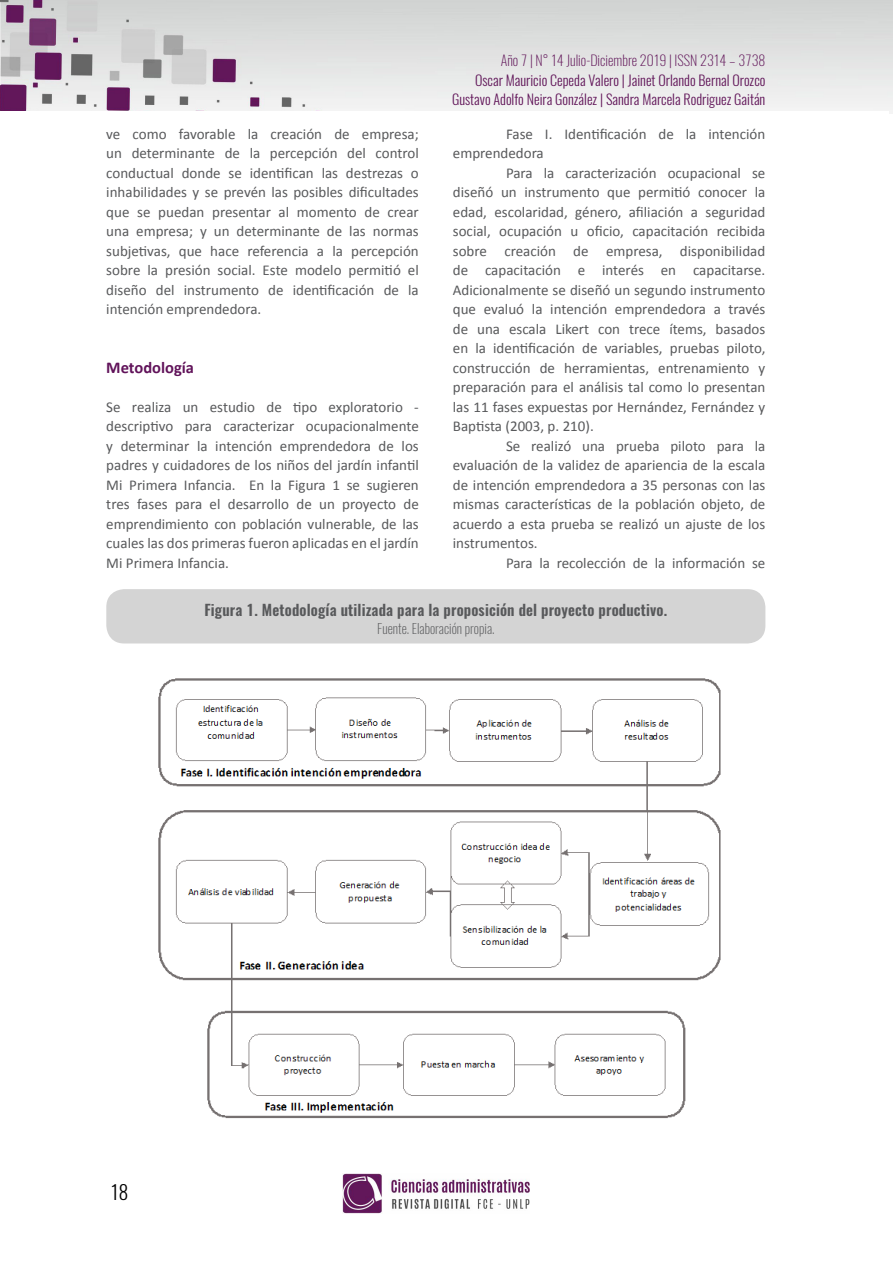
<style>
.page{position:relative;width:893px;height:1263px;background:#fff}
.page>*{position:absolute;margin:0;border:0;box-sizing:border-box;transform-origin:0 0}
.t1{font:300 19.5px "Oswald";color:#000}
.t2{font:700 16.5px "Calibri";color:#61135a}
.t3{font:15px/19.5px "Calibri";color:#58595b;text-align:justify}
.t4{font:600 15px "Oswald";letter-spacing:.01em;color:#58595b}
.t5{font:300 14.1px/19.5px "Oswald";color:#62175a;text-align:right}
.t6{font:200 14.1px "Oswald";color:#62175a}
.t7{font:200 13.5px "Oswald";color:#58595b}
</style>
<div class="page">
<img style="left:889px;top:0;width:4px;height:113px">
<img style="left:0;top:1px;width:893px;height:110px">
<img style="left:342px;top:1173px;width:187px;height:41px">
<div style="left:106px;top:589px;width:659px;height:54px;background:#d4d4d4;border-radius:18px"></div>
<img style="left:158px;top:678px;width:563px;height:441px">
<p class="t6" style="left:501px;top:48px;width:266px">Año 7 | N° 14 Julio-Diciembre 2019 | ISSN 2314 – 3738</p>
<p class="t5" style="left:452px;top:69px;width:315px">Oscar Mauricio Cepeda Valero | Jainet Orlando Bernal Orozco<br>Gustavo Adolfo Neira González | Sandra Marcela Rodriguez Gaitán</p>
<p class="t3" style="left:106px;top:124px;width:314px">ve como favorable la creación de empresa; un determinante de la percepción del control conductual donde se identifican las destrezas o inhabilidades y se prevén las posibles dificultades que se puedan presentar al momento de crear una empresa; y un determinante de las normas subjetivas, que hace referencia a la percepción sobre la presión social. Este modelo permitió el diseño del instrumento de identificación de la intención emprendedora.</p>
<p class="t3" style="left:453px;top:124px;width:314px;text-indent:53px">Fase I. Identificación de la intención emprendedora</p>
<p class="t3" style="left:453px;top:163px;width:314px;text-indent:53px">Para la caracterización ocupacional se diseñó un instrumento que permitió conocer la edad, escolaridad, género, afiliación a seguridad social, ocupación u oficio, capacitación recibida sobre creación de empresa, disponibilidad de capacitación e interés en capacitarse.<br>Adicionalmente se diseñó un segundo instrumento que evaluó la intención emprendedora a través de una escala Likert con trece ítems, basados en la identificación de variables, pruebas piloto, construcción de herramientas, entrenamiento y preparación para el análisis tal como lo presentan las 11 fases expuestas por Hernández, Fernández y Baptista (2003, p. 210).</p>
<p class="t3" style="left:453px;top:436px;width:314px;text-indent:53px">Se realizó una prueba piloto para la evaluación de la validez de apariencia de la escala de intención emprendedora a 35 personas con las mismas características de la población objeto, de acuerdo a esta prueba se realizó un ajuste de los instrumentos.</p>
<p class="t3" style="left:506px;top:553px;width:261px">Para la recolección de la información se</p>
<p class="t4" style="left:204px;top:601px;width:464px">Figura 1. Metodología utilizada para la proposición del proyecto productivo.</p>
<p class="t7" style="left:377px;top:616px;width:119px">Fuente. Elaboración propia.</p>
<p class="t2" style="left:106px;top:357px;width:89px">Metodología</p>
<p class="t3" style="left:106px;top:397px;width:314px">Se realiza un estudio de tipo exploratorio - descriptivo para caracterizar ocupacionalmente y determinar la intención emprendedora de los padres y cuidadores de los niños del jardín infantil Mi Primera Infancia. En la Figura 1 se sugieren tres fases para el desarrollo de un proyecto de emprendimiento con población vulnerable, de las cuales las dos primeras fueron aplicadas en el jardín Mi Primera Infancia.</p>
<h1 class="t1" style="left:111px;top:1174px;width:19px">18</h1>
</div>
